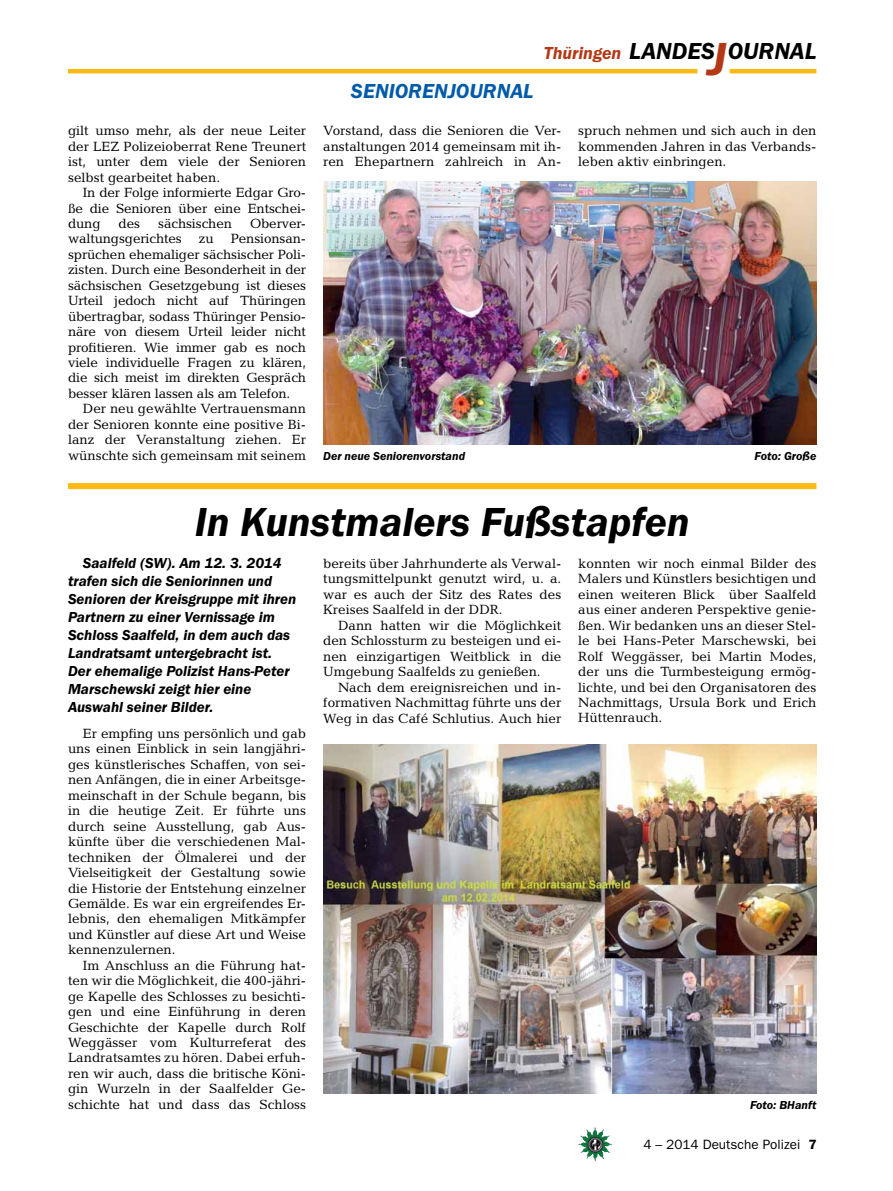
<style>
.page{position:relative;width:893px;height:1191px;background:#fff}
.page>*{position:absolute;margin:0;border:0;box-sizing:border-box;transform-origin:0 0}
.t1{font:italic 600 42px "Franklin Gothic Itc T";color:#000}
.t2{font:italic 600 24px "Franklin Gothic Itc T";color:#000}
.t3{font:italic 600 21px "Franklin Gothic Itc T";color:#005baa}
.t4{font:italic 600 18px "Franklin Gothic Itc T";color:#b33916}
.t5{font:italic 600 15px/18px "Franklin Gothic Itc T";color:#000}
.t6{font:13.5px/15.5px "Candida";color:#000;text-align:justify}
.t7{font:13.5px "Franklin Gothic";color:#000}
.t8{font:italic 600 12px "Franklin Gothic Itc T";color:#000}
.s1{font-size:48px;color:#b33916}
.s2{font-weight:600}
</style>
<div class="page">
<img style="left:578px;top:1127px;width:17px;height:25px">
<hr style="left:730px;top:69px;width:86px;height:4px;background:#fdb913">
<hr style="left:68px;top:69px;width:629px;height:4px;background:#fdb913">
<img style="left:323px;top:182px;width:493px;height:262px">
<img style="left:323px;top:744px;width:493px;height:349px">
<div style="left:68px;top:483px;width:748px;height:6px;background:#fdb913"></div>
<p class="t6" style="left:68px;top:123px;width:240px">gilt umso mehr, als der neue Leiter der LEZ Polizeioberrat Rene Treunert ist, unter dem viele der Senioren selbst gearbeitet haben.</p>
<p class="t6" style="left:68px;top:185px;width:240px;text-indent:15px">In der Folge informierte Edgar Gro&shy;ße die Senioren über eine Entschei&shy;dung</p>
<p class="t6" style="left:119px;top:216px;width:23px">des</p>
<p class="t6" style="left:158px;top:216px;width:75px">sächsischen</p>
<p class="t6" style="left:250px;top:216px;width:58px">Oberver-</p>
<p class="t6" style="left:68px;top:231px;width:115px">waltungsgerichtes</p>
<p class="t6" style="left:199px;top:231px;width:16px">zu</p>
<p class="t6" style="left:68px;top:231px;width:240px;text-indent:163px">Pensionsan&shy;sprüchen ehemaliger sächsischer Poli&shy;zisten. Durch eine Besonderheit in der sächsischen Gesetzgebung ist dieses Urteil jedoch nicht auf Thüringen übertragbar, sodass Thüringer Pensio&shy;näre von diesem Urteil leider nicht profitieren. Wie immer gab es noch viele individuelle Fragen zu klären, die sich meist im direkten Gespräch besser klären lassen als am Telefon.</p>
<p class="t6" style="left:68px;top:401px;width:240px;text-indent:15px">Der neu gewählte Vertrauensmann der Senioren konnte eine positive Bi&shy;lanz der Veranstaltung ziehen. Er wünschte sich gemeinsam mit seinem</p>
<h3 class="t3" style="left:351px;top:79px;width:26px">Seniorenjournal</h3>
<h3 class="t4" style="left:544px;top:42px;width:79px">Thüringen</h3>
<h2 class="t2" style="left:629px;top:37px;width:189px">LANDES<span class="s1">J</span>OURNAL</h2>
<p class="t6" style="left:323px;top:123px;width:240px">Vorstand, dass die Senioren die Ver&shy;anstaltungen 2014 gemeinsam mit ih&shy;ren Ehepartnern zahlreich in An-</p>
<p class="t6" style="left:578px;top:123px;width:240px">spruch nehmen und sich auch in den kommenden Jahren in das Verbands&shy;leben aktiv einbringen.</p>
<p class="t8" style="left:323px;top:449px;width:143px">Der neue Seniorenvorstand</p>
<p class="t8" style="left:755px;top:449px;width:63px">Foto: Große</p>
<h1 class="t1" style="left:195px;top:498px;width:497px">In Kunstmalers Fußstapfen</h1>
<p class="t5" style="left:68px;top:553px;width:230px;text-indent:15px">Saalfeld (SW). Am 12. 3. 2014 trafen sich die Seniorinnen und<br>Senioren der Kreisgruppe mit ihren<br>Partnern zu einer Vernissage im<br>Schloss Saalfeld, in dem auch das<br>Landratsamt untergebracht ist.<br>Der ehemalige Polizist Hans-Peter<br>Marschewski zeigt hier eine<br>Auswahl seiner Bilder.</p>
<p class="t6" style="left:68px;top:725px;width:240px;text-indent:15px">Er empfing uns persönlich und gab uns einen Einblick in sein langjähri&shy;ges künstlerisches Schaffen, von sei&shy;nen Anfängen, die in einer Arbeitsge&shy;meinschaft in der Schule begann, bis in die heutige Zeit. Er führte uns durch seine Ausstellung, gab Aus&shy;künfte über die verschiedenen Mal&shy;techniken der Ölmalerei und der Vielseitigkeit der Gestaltung sowie die Historie der Entstehung einzelner Gemälde. Es war ein ergreifendes Er&shy;lebnis, den ehemaligen Mitkämpfer und Künstler auf diese Art und Weise kennenzulernen.</p>
<p class="t6" style="left:68px;top:957px;width:240px;text-indent:15px">Im Anschluss an die Führung hat&shy;ten wir die Möglichkeit, die 400-jähri&shy;ge Kapelle des Schlosses zu besichti&shy;gen und eine Einführung in deren Geschichte der Kapelle durch Rolf Weggässer vom Kulturreferat des Landratsamtes zu hören. Dabei erfuh&shy;ren wir auch, dass die britische Köni&shy;gin Wurzeln in der Saalfelder Ge&shy;schichte hat und dass das Schloss</p>
<p class="t6" style="left:578px;top:555px;width:240px">konnten wir noch einmal Bilder des Malers und Künstlers besichtigen und einen weiteren Blick über Saalfeld aus einer anderen Perspektive genie&shy;ßen. Wir bedanken uns an dieser Stel&shy;le bei Hans-Peter Marschewski, bei Rolf Weggässer, bei Martin Modes, der uns die Turmbesteigung ermög&shy;lichte, und bei den Organisatoren des Nachmittags, Ursula Bork und Erich Hüttenrauch.</p>
<p class="t6" style="left:323px;top:556px;width:240px">bereits über Jahrhunderte als Verwal&shy;tungsmittelpunkt genutzt wird, u. a. war es auch der Sitz des Rates des Kreises Saalfeld in der DDR.</p>
<p class="t6" style="left:323px;top:617px;width:240px;text-indent:15px">Dann hatten wir die Möglichkeit den Schlossturm zu besteigen und ei&shy;nen einzigartigen Weitblick in die Umgebung Saalfelds zu genießen.</p>
<p class="t6" style="left:323px;top:679px;width:240px;text-indent:15px">Nach dem ereignisreichen und in&shy;formativen Nachmittag führte uns der Weg in das Café Schlutius. Auch hier</p>
<p class="t8" style="left:750px;top:1098px;width:68px">Foto: BHanft</p>
<p class="t7" style="left:643px;top:1136px;width:175px">4 – 2014 Deutsche Polizei <span class="s2">7</span></p>
</div>
